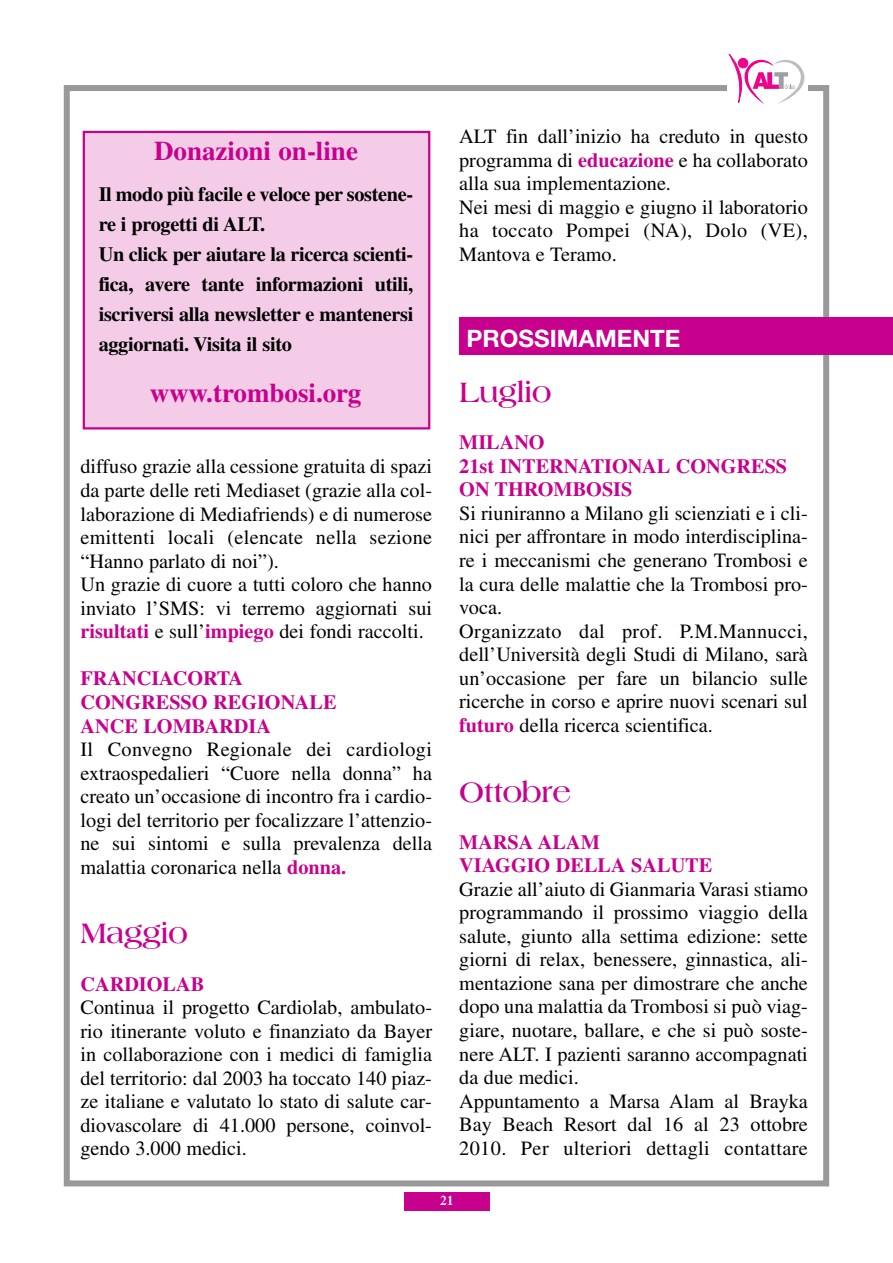
<style>
.page{position:relative;width:893px;height:1263px;background:#fff}
.page>*{position:absolute;margin:0;border:0;box-sizing:border-box;transform-origin:0 0}
.t1{font:700 30px "Americana";letter-spacing:-.02em;color:#c7008d}
.t2{font:700 27px "Times";color:#c7008d}
.t3{font:700 24px "Helvetica Neue";color:#fff}
.t4{font:20.25px/23.5px "Times";color:#000}
.t5{font:700 20.25px/30px "Times";letter-spacing:-.015em;color:#000}
.t6{font:700 20.25px/23.5px "Times";color:#c7008d}
.t7{font:600 13.5px "Times";color:#fff}
.s1{font-weight:700;color:#c7008d}
</style>
<div class="page">
<div style="left:85px;top:133px;width:343px;height:294px;background:#f4cce8"></div>
<div style="left:83px;top:131px;width:347px;height:298px;border:2px solid #c7008d"></div>
<div style="left:64px;top:85px;width:765px;height:1101px;border:6px solid #999"></div>
<div style="left:404px;top:1193px;width:85px;height:17px;background:#c7008d"></div>
<div style="left:727px;top:53px;width:81px;height:53px;background:#fff"></div>
<svg style="left:729px;top:54px;width:76px;height:50px"></svg>
<div style="left:459px;top:317px;width:434px;height:38px;background:#c7008d"></div>
<h2 class="t2" style="left:154px;top:142px;width:205px">Donazioni on-line</h2>
<p class="t5" style="left:99px;top:181px;width:316px">Il modo più facile e veloce per sostene&shy;re i progetti di ALT.<br>Un click per aiutare la ricerca scienti&shy;fica, avere tante informazioni utili, iscriversi alla newsletter e mantenersi aggiornati. Visita il sito</p>
<h2 class="t2" style="left:150px;top:383px;width:213px">www.trombosi.org</h2>
<p class="t4" style="left:80px;top:457px;width:353px">diffuso grazie alla cessione gratuita di spazi da parte delle reti Mediaset (grazie alla col&shy;laborazione di Mediafriends) e di numerose emittenti locali (elencate nella sezione “Hanno parlato di noi”).<br>Un grazie di cuore a tutti coloro che hanno inviato l’SMS: vi terremo aggiornati sui <span class="s1">risultati</span> e sull’<span class="s1">impiego</span> dei fondi raccolti.</p>
<p class="t6" style="left:80px;top:669px;width:258px">FRANCIACORTA<br>CONGRESSO REGIONALE<br>ANCE LOMBARDIA</p>
<p class="t4" style="left:80px;top:739px;width:353px;text-align:justify">Il Convegno Regionale dei cardiologi extraospedalieri “Cuore nella donna” ha creato un’occasione di incontro fra i cardio&shy;logi del territorio per focalizzare l’attenzio&shy;ne sui sintomi e sulla prevalenza della malattia coronarica nella <span class="s1">donna.</span></p>
<h1 class="t1" style="left:80px;top:922px;width:109px">Maggio</h1>
<p class="t6" style="left:80px;top:974px;width:125px">CARDIOLAB</p>
<p class="t4" style="left:80px;top:997px;width:353px;text-align:justify">Continua il progetto Cardiolab, ambulato&shy;rio itinerante voluto e finanziato da Bayer in collaborazione con i medici di famiglia del territorio: dal 2003 ha toccato 140 piaz&shy;ze italiane e valutato lo stato di salute car&shy;diovascolare di 41.000 persone, coinvol&shy;gendo 3.000 medici.</p>
<p class="t4" style="left:459px;top:127px;width:350px">ALT fin dall’inizio ha creduto in questo programma di <span class="s1">educazione</span> e ha collaborato alla sua implementazione.<br>Nei mesi di maggio e giugno il laboratorio ha toccato Pompei (NA), Dolo (VE), Mantova e Teramo.</p>
<p class="t3" style="left:467px;top:329px;width:215px">PROSSIMAMENTE</p>
<h1 class="t1" style="left:459px;top:380px;width:94px">Luglio</h1>
<p class="t6" style="left:459px;top:433px;width:329px">MILANO<br>21st INTERNATIONAL CONGRESS<br>ON THROMBOSIS</p>
<p class="t4" style="left:459px;top:503px;width:350px">Si riuniranno a Milano gli scienziati e i cli&shy;nici per affrontare in modo interdisciplina&shy;re i meccanismi che generano Trombosi e la cura delle malattie che la Trombosi pro&shy;voca.<br>Organizzato dal prof. P.M.Mannucci, dell’Università degli Studi di Milano, sarà un’occasione per fare un bilancio sulle ricerche in corso e aprire nuovi scenari sul <span class="s1">futuro</span> della ricerca scientifica.</p>
<h1 class="t1" style="left:459px;top:780px;width:114px">Ottobre</h1>
<p class="t6" style="left:459px;top:832px;width:255px">MARSA ALAM<br>VIAGGIO DELLA SALUTE</p>
<p class="t4" style="left:459px;top:879px;width:350px">Grazie all’aiuto di Gianmaria Varasi stiamo programmando il prossimo viaggio della salute, giunto alla settima edizione: sette giorni di relax, benessere, ginnastica, ali&shy;mentazione sana per dimostrare che anche dopo una malattia da Trombosi si può viag&shy;giare, nuotare, ballare, e che si può soste&shy;nere ALT. I pazienti saranno accompagnati da due medici.<br>Appuntamento a Marsa Alam al Brayka Bay Beach Resort dal 16 al 23 ottobre 2010. Per ulteriori dettagli contattare</p>
<p class="t7" style="left:440px;top:1195px;width:15px">21</p>
</div>
